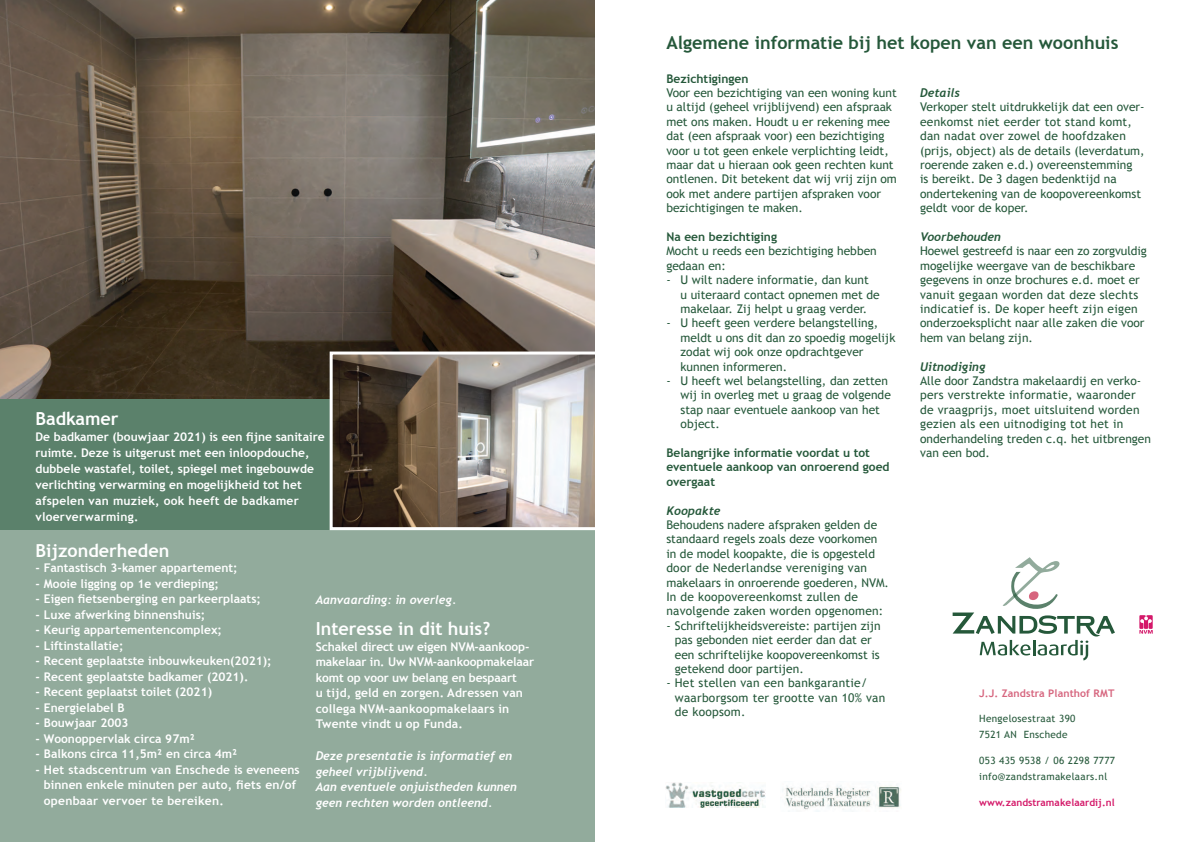
<style>
.page{position:relative;width:1191px;height:842px;background:#fff}
.page>*{position:absolute;margin:0;border:0;box-sizing:border-box;transform-origin:0 0}
.t1{font:700 18px "Trebuchet MS";color:#25583a}
.t2{font:700 18px "Trebuchet MS";color:#fff}
.t3{font:12px/14.4px "Trebuchet MS";color:#25583a}
.t4{font:700 12px/15.5px "Trebuchet MS";color:#fff}
.t5{font:12px/14.4px "Trebuchet MS";letter-spacing:.02em;color:#25583a}
.t6{font:italic 700 12px/15.5px "Trebuchet";color:#fff}
.t7{font:700 12px/14.4px "Trebuchet MS";color:#25583a}
.t8{font:700 12px/15.5px "Trebuchet MS";letter-spacing:.02em;color:#fff}
.t9{font:italic 700 12px "Trebuchet";color:#25583a}
.t10{font:700 10.5px "Trebuchet MS";letter-spacing:.01em;color:#d6657e}
.t11{font:10px/16px "Trebuchet MS";letter-spacing:.03em;color:#25583a}
.t12{font:700 10px "Trebuchet MS";letter-spacing:.005em;color:#d41969}
</style>
<div class="page">
<svg style="left:0;top:398px;width:595px;height:444px;background:#87a292"></svg>
<img style="left:0;top:0;width:595px;height:398px">
<img style="left:665px;top:783px;width:100px;height:25px">
<img style="left:782px;top:785px;width:119px;height:27px">
<svg style="left:952px;top:557px;width:163px;height:103px"></svg>
<svg style="left:1139px;top:615px;width:13px;height:19px"></svg>
<img style="left:334px;top:355px;width:261px;height:171px">
<div style="left:330px;top:351px;width:274px;height:179px;border:3px solid #fff"></div>
<div style="left:595px;top:0;width:18px;height:842px;background:#fff"></div>
<h1 class="t2" style="left:35px;top:407px;width:85px">Badkamer</h1>
<p class="t4" style="left:35px;top:429px;width:291px;line-height:16px">De badkamer (bouwjaar 2021) is een fijne sanitaire ruimte. Deze is uitgerust met een inloopdouche, dubbele wastafel, toilet, spiegel met ingebouwde verlichting verwarming en mogelijkheid tot het afspelen van muziek, ook heeft de badkamer vloerverwarming.</p>
<h1 class="t2" style="left:35px;top:539px;width:135px">Bijzonderheden</h1>
<p class="t4" style="left:35px;top:560px;width:204px">- Fantastisch 3-kamer appartement;</p>
<p class="t4" style="left:35px;top:576px;width:185px">- Mooie ligging op 1e verdieping;</p>
<p class="t4" style="left:35px;top:591px;width:227px">- Eigen fietsenberging en parkeerplaats;</p>
<p class="t4" style="left:35px;top:607px;width:171px">- Luxe afwerking binnenshuis;</p>
<p class="t4" style="left:35px;top:622px;width:188px">- Keurig appartementencomplex;</p>
<p class="t4" style="left:35px;top:638px;width:89px">- Liftinstallatie;</p>
<p class="t4" style="left:35px;top:653px;width:238px">- Recent geplaatste inbouwkeuken(2021);</p>
<p class="t4" style="left:35px;top:669px;width:214px">- Recent geplaatste badkamer (2021).</p>
<p class="t4" style="left:35px;top:684px;width:178px">- Recent geplaatst toilet (2021)</p>
<p class="t4" style="left:35px;top:700px;width:91px">- Energielabel B</p>
<p class="t4" style="left:35px;top:715px;width:95px">- Bouwjaar 2003</p>
<p class="t4" style="left:35px;top:731px;width:161px">- Woonoppervlak circa 97m²</p>
<p class="t4" style="left:35px;top:746px;width:203px">- Balkons circa 11,5m² en circa 4m²</p>
<p class="t8" style="left:44px;top:762px;width:257px;text-indent:-8px">- Het stadscentrum van Enschede is eveneens binnen enkele minuten per auto, fiets en/of openbaar vervoer te bereiken.</p>
<p class="t6" style="left:316px;top:592px;width:142px">Aanvaarding: in overleg.</p>
<h1 class="t2" style="left:316px;top:618px;width:176px">Interesse in dit huis?</h1>
<p class="t4" style="left:316px;top:639px;width:220px">Schakel direct uw eigen NVM-aankoop&shy;makelaar in. Uw NVM-aankoopmakelaar komt op voor uw belang en bespaart<br>u tijd, geld en zorgen. Adressen van collega NVM-aankoopmakelaars in Twente vindt u op Funda.</p>
<p class="t6" style="left:316px;top:748px;width:203px">Deze presentatie is informatief en geheel vrijblijvend.<br>Aan eventuele onjuistheden kunnen geen rechten worden ontleend.</p>
<h1 class="t1" style="left:666px;top:31px;width:453px">Algemene informatie bij het kopen van een woonhuis</h1>
<p class="t7" style="left:666px;top:71px;width:84px">Bezichtigingen</p>
<p class="t3" style="left:666px;top:86px;width:232px">Voor een bezichtiging van een woning kunt u altijd (geheel vrijblijvend) een afspraak met ons maken. Houdt u er rekening mee dat (een afspraak voor) een bezichtiging voor u tot geen enkele verplichting leidt, maar dat u hieraan ook geen rechten kunt ontlenen. Dit betekent dat wij vrij zijn om ook met andere partijen afspraken voor bezichtigingen te maken.</p>
<p class="t7" style="left:666px;top:229px;width:112px">Na een bezichtiging</p>
<p class="t3" style="left:666px;top:244px;width:212px">Mocht u reeds een bezichtiging hebben gedaan en:</p>
<p class="t3" style="left:680px;top:273px;width:200px;text-indent:-14px">- U wilt nadere informatie, dan kunt<br>u uiteraard contact opnemen met de makelaar. Zij helpt u graag verder.</p>
<p class="t3" style="left:680px;top:316px;width:216px;text-indent:-14px">- U heeft geen verdere belangstelling, meldt u ons dit dan zo spoedig mogelijk zodat wij ook onze opdrachtgever kunnen informeren.</p>
<p class="t3" style="left:680px;top:374px;width:212px;text-indent:-14px">- U heeft wel belangstelling, dan zetten wij in overleg met u graag de volgende stap naar eventuele aankoop van het object.</p>
<p class="t7" style="left:666px;top:445px;width:225px">Belangrijke informatie voordat u tot eventuele aankoop van onroerend goed overgaat</p>
<p class="t9" style="left:666px;top:503px;width:56px">Koopakte</p>
<p class="t3" style="left:666px;top:518px;width:224px">Behoudens nadere afspraken gelden de standaard regels zoals deze voorkomen in de model koopakte, die is opgesteld door de Nederlandse vereniging van makelaars in onroerende goederen, NVM.<br>In de koopovereenkomst zullen de navolgende zaken worden opgenomen:</p>
<p class="t3" style="left:675px;top:618px;width:207px;text-indent:-9px">- Schriftelijkheidsvereiste: partijen zijn pas gebonden niet eerder dan dat er een schriftelijke koopovereenkomst is getekend door partijen.</p>
<p class="t5" style="left:675px;top:676px;width:212px;text-indent:-9px">- Het stellen van een bankgarantie/ waarborgsom ter grootte van 10% van de koopsom.</p>
<p class="t9" style="left:920px;top:85px;width:41px">Details</p>
<p class="t3" style="left:920px;top:100px;width:226px">Verkoper stelt uitdrukkelijk dat een over&shy;eenkomst niet eerder tot stand komt, dan nadat over zowel de hoofdzaken (prijs, object) als de details (leverdatum, roerende zaken e.d.) overeenstemming<br>is bereikt. De 3 dagen bedenktijd na ondertekening van de koopovereenkomst geldt voor de koper.</p>
<p class="t9" style="left:920px;top:229px;width:82px">Voorbehouden</p>
<p class="t3" style="left:920px;top:244px;width:228px">Hoewel gestreefd is naar een zo zorgvuldig mogelijke weergave van de beschikbare gegevens in onze brochures e.d. moet er vanuit gegaan worden dat deze slechts indicatief is. De koper heeft zijn eigen onderzoeksplicht naar alle zaken die voor hem van belang zijn.</p>
<p class="t9" style="left:920px;top:359px;width:67px">Uitnodiging</p>
<p class="t5" style="left:920px;top:374px;width:232px">Alle door Zandstra makelaardij en verko&shy;pers verstrekte informatie, waaronder de vraagprijs, moet uitsluitend worden gezien als een uitnodiging tot het in onderhandeling treden c.q. het uitbrengen van een bod.</p>
<p class="t10" style="left:979px;top:687px;width:137px">J.J. Zandstra Planthof RMT</p>
<p class="t11" style="left:979px;top:710px;width:98px">Hengelosestraat 390<br>7521 AN Enschede</p>
<p class="t11" style="left:979px;top:752px;width:137px">053 435 9538 / 06 2298 7777 info@zandstramakelaars.nl</p>
<p class="t12" style="left:979px;top:796px;width:137px">www.zandstramakelaardij.nl</p>
</div>
